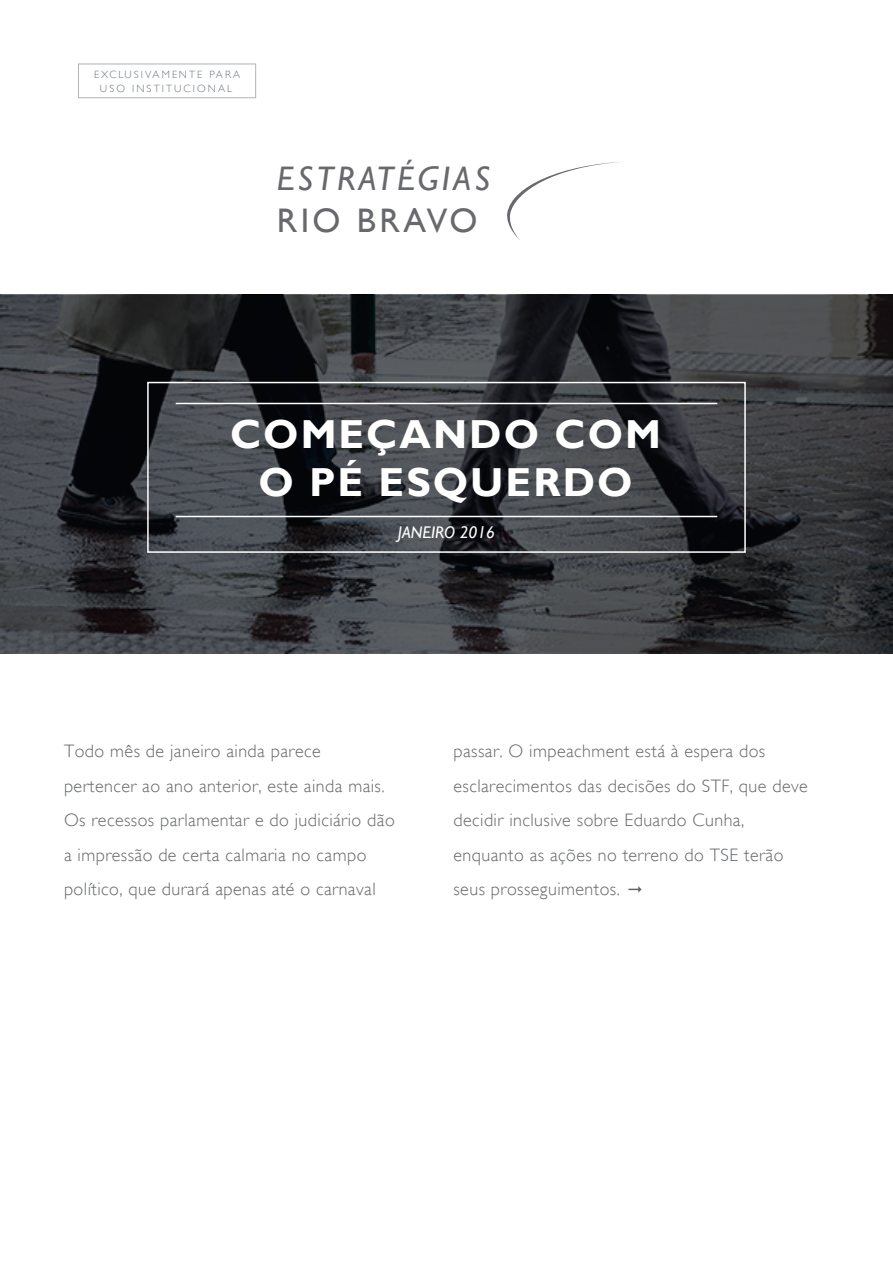
<style>
.page{position:relative;width:893px;height:1263px;background:#fff}
.page>*{position:absolute;margin:0;border:0;box-sizing:border-box;transform-origin:0 0}
.t1{font:700 40.5px/48px "Gill Sans";letter-spacing:.05em;color:#fff;text-align:center}
.t2{font:italic 34.05px "Gill Sans";letter-spacing:.1em;color:#68696d}
.t3{font:34.05px "Gill Sans";letter-spacing:.1em;color:#68696d}
.t4{font:300 18px/34.5px "Gill Sans";letter-spacing:.025em;color:#64676a}
.t5{font:italic 16.95px "Gill Sans";color:#fff}
.t6{font:300 10.5px/13.5px "Gill Sans";letter-spacing:.2em;color:#6a747b;text-align:center}
</style>
<div class="page">
<svg style="left:0;top:295px;width:893px;height:358px;background:#36383c"></svg>
<div style="left:78px;top:64px;width:178px;height:34px;border:1px solid #adb4ba"></div>
<hr style="left:176px;top:403px;width:541px;height:1px;background:#fff">
<hr style="left:176px;top:516px;width:541px;height:1px;background:#fff">
<svg style="left:507px;top:162px;width:113px;height:78px"></svg>
<div style="left:147px;top:382px;width:599px;height:171px;border:2px solid #fff"></div>
<p class="t6" style="left:94px;top:68px;width:148px">EXCLUSIVAMENTE PARA<br>USO INSTITUCIONAL</p>
<h2 class="t2" style="left:277px;top:158px;width:215px">ESTRATÉGIAS</h2>
<h2 class="t3" style="left:277px;top:201px;width:202px">RIO BRAVO</h2>
<h1 class="t1" style="left:230px;top:411px;width:432px">COMEÇANDO COM<br>O PÉ ESQUERDO</h1>
<p class="t5" style="left:398px;top:522px;width:99px">JANEIRO 2016</p>
<p class="t4" style="left:64px;top:734px;width:332px">Todo mês de janeiro ainda parece pertencer ao ano anterior, este ainda mais.<br>Os recessos parlamentar e do judiciário dão a impressão de certa calmaria no campo político, que durará apenas até o carnaval</p>
<p class="t4" style="left:453px;top:734px;width:356px">passar. O impeachment está à espera dos esclarecimentos das decisões do STF, que deve decidir inclusive sobre Eduardo Cunha, enquanto as ações no terreno do TSE terão seus prosseguimentos.</p>
</div>
